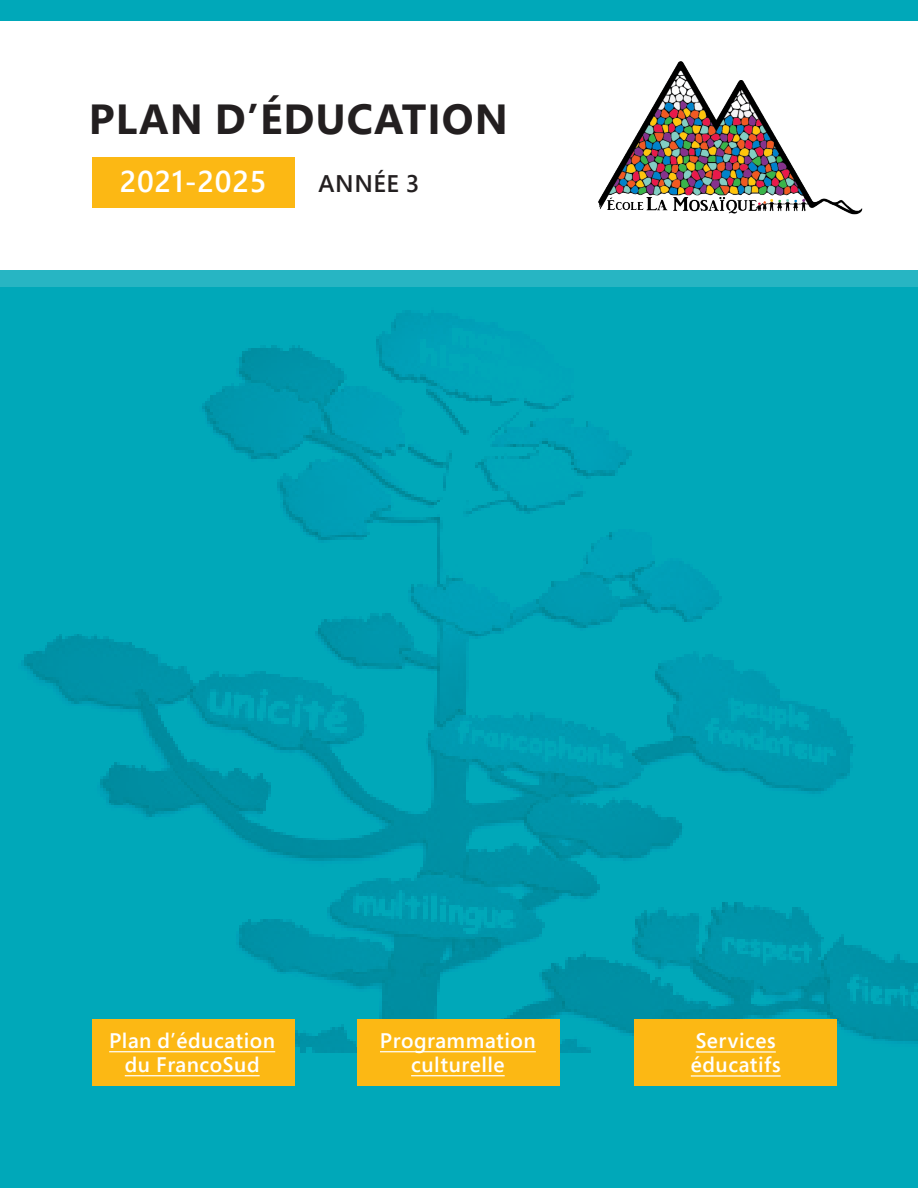
<style>
.page{position:relative;width:918px;height:1188px;background:#fff}
.page>*{position:absolute;margin:0;border:0;box-sizing:border-box;transform-origin:0 0}
.t1{font:700 42px "Segoe Pro";letter-spacing:.025em;color:#231f20}
.t2{font:600 30px "Segoe Pro";letter-spacing:.025em;color:#fff}
.t3{font:600 24px "Segoe Pro";letter-spacing:.025em;color:#231f20}
.t4{font:600 21px/24px "Segoe Pro";letter-spacing:.025em;color:#fff;text-align:center}
</style>
<div class="page">
<div style="left:0;top:288px;width:918px;height:900px;background:#00a8b9"></div>
<img style="left:21px;top:310px;width:897px;height:743px">
<div style="left:0;top:270px;width:918px;height:18px;background:#27b5c3"></div>
<div style="left:0;top:0;width:918px;height:20px;background:#00a8b9"></div>
<div style="left:92px;top:157px;width:203px;height:50px;background:#fcb814"></div>
<div style="left:92px;top:1020px;width:203px;height:66px;background:#fcb814"></div>
<div style="left:358px;top:1020px;width:202px;height:66px;background:#fcb814"></div>
<div style="left:634px;top:1020px;width:203px;height:66px;background:#fcb814"></div>
<img style="left:598px;top:61px;width:264px;height:153px">
<hr style="left:109px;top:1051px;width:166px;height:1px;background:#fff">
<hr style="left:125px;top:1075px;width:135px;height:1px;background:#fff">
<hr style="left:380px;top:1051px;width:156px;height:1px;background:#fff">
<hr style="left:411px;top:1075px;width:94px;height:1px;background:#fff">
<hr style="left:696px;top:1051px;width:80px;height:2px;background:#fff">
<hr style="left:691px;top:1075px;width:90px;height:2px;background:#fff">
<p class="t1" style="left:89px;top:90px;width:421px">PLAN D’ÉDUCATION</p>
<p class="t2" style="left:120px;top:161px;width:148px">2021-2025</p>
<p class="t3" style="left:319px;top:167px;width:102px">ANNÉE 3</p>
<p class="t4" style="left:109px;top:1028px;width:168px">Plan d’éducation du FrancoSud</p>
<p class="t4" style="left:380px;top:1028px;width:157px">Programmation culturelle</p>
<p class="t4" style="left:691px;top:1028px;width:91px;text-align:left">Services éducatifs</p>
</div>
